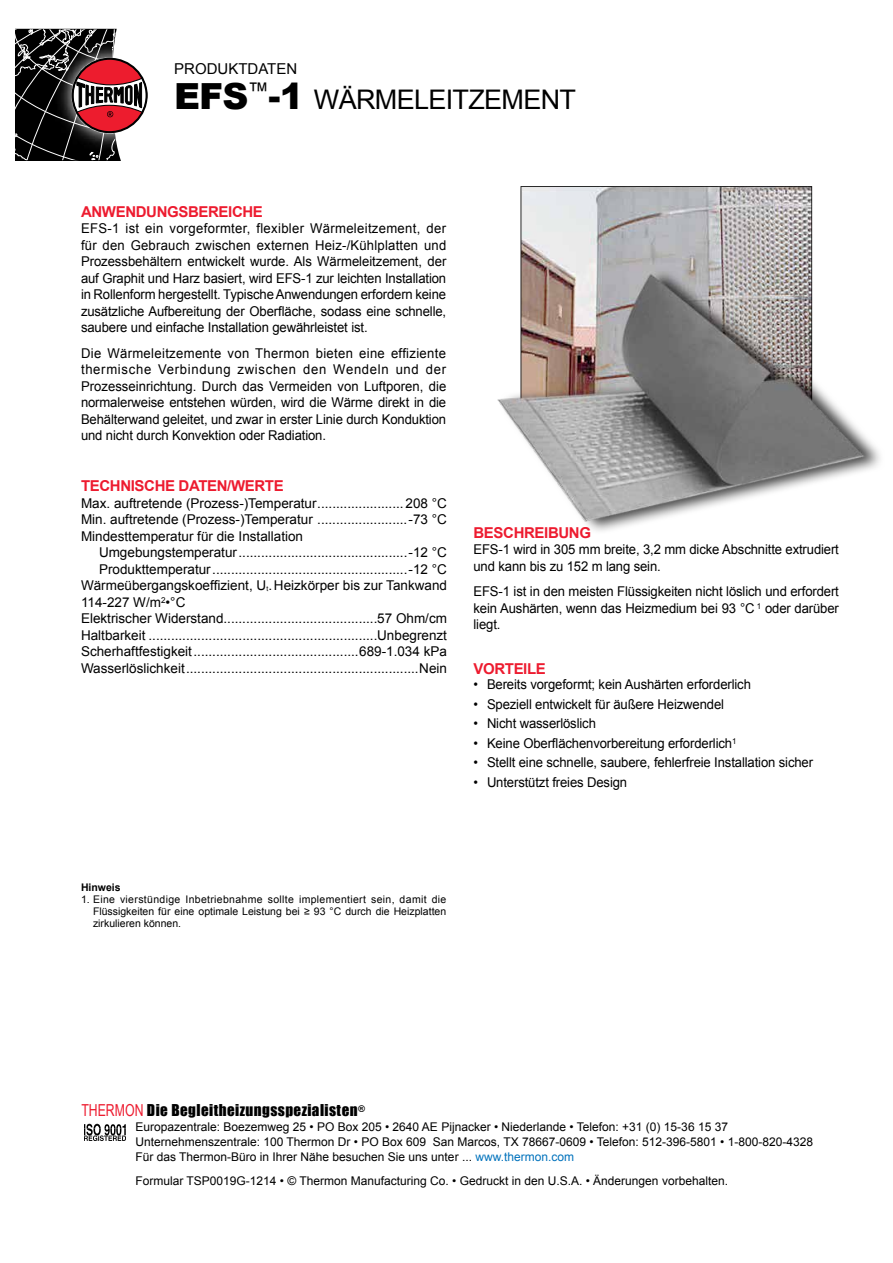
<style>
.page{position:relative;width:893px;height:1263px;background:#fff}
.page>*{position:absolute;margin:0;border:0;box-sizing:border-box;transform-origin:0 0}
.t1{font:27px "Arial";letter-spacing:-.025em;color:#000}
.t2{font:700 15px "Arial";letter-spacing:-.025em;color:#ed1b2f}
.t3{font:15px "Impact";letter-spacing:.03em;color:#000}
.t4{font:15px "Arial";color:#000101}
.t5{font:13.5px/16.5px "Arial";letter-spacing:-.01em;color:#000;text-align:justify}
.t6{font:12px/15px "Arial";color:#000}
.t7{font:10.5px/12px "Arial";color:#000;text-align:justify}
.t8{font:700 10.5px "Arial";color:#000}
.s1{font-weight:900;font-size:36px}
.s2{font-size:6.75px}
.s3{font-family:"Arial Narrow";font-size:16.5px;color:#ed1b2f}
.s4{color:#0072bc}
</style>
<div class="page">
<svg style="left:15px;top:29px;width:132px;height:131px"></svg>
<div style="left:72px;top:58px;width:76px;height:75px;border:2px solid #000;border-radius:50%"></div>
<img style="left:497px;top:186px;width:383px;height:345px">
<svg style="left:84px;top:1124px;width:41px;height:17px"></svg>
<p class="t4" style="left:174px;top:59px;width:125px">PRODUKTDATEN</p>
<h1 class="t1" style="left:174px;top:82px;width:403px"><span class="s1">EFS</span><sup>™</sup><span class="s1">-1</span> WÄRMELEITZEMENT</h1>
<p class="t2" style="left:81px;top:202px;width:183px">ANWENDUNGSBEREICHE</p>
<p class="t5" style="left:81px;top:220px;width:367px">EFS-1 ist ein vorgeformter, flexibler Wärmeleitzement, der für den Gebrauch zwischen externen Heiz-/Kühlplatten und Prozessbehältern entwickelt wurde. Als Wärmeleitzement, der auf Graphit und Harz basiert, wird EFS-1 zur leichten Installation in Rollenform hergestellt. Typische Anwendungen erfordern keine zusätzliche Aufbereitung der Oberfläche, sodass eine schnelle, saubere und einfache Installation gewährleistet ist.</p>
<p class="t5" style="left:81px;top:345px;width:367px">Die Wärmeleitzemente von Thermon bieten eine effiziente thermische Verbindung zwischen den Wendeln und der Prozesseinrichtung. Durch das Vermeiden von Luftporen, die normalerweise entstehen würden, wird die Wärme direkt in die Behälterwand geleitet, und zwar in erster Linie durch Konduktion und nicht durch Konvektion oder Radiation.</p>
<p class="t2" style="left:81px;top:476px;width:204px">TECHNISCHE DATEN/WERTE</p>
<p class="t5" style="left:81px;top:495px;width:367px">Max. auftretende (Prozess-)Temperatur....................... 208 °C Min. auftretende (Prozess-)Temperatur ........................-73 °C Mindesttemperatur für die Installation</p>
<p class="t5" style="left:99px;top:544px;width:350px">Umgebungstemperatur.............................................-12 °C</p>
<p class="t5" style="left:99px;top:561px;width:350px">Produkttemperatur....................................................-12 °C</p>
<p class="t5" style="left:81px;top:577px;width:367px">Wärmeübergangskoeffizient, U<span class="s2">t</span>.Heizkörper bis zur Tankwand</p>
<p class="t5" style="left:81px;top:594px;width:106px">114-227 W/m<sup>2</sup>•°C</p>
<p class="t5" style="left:81px;top:610px;width:367px">Elektrischer Widerstand.........................................57 Ohm/cm</p>
<p class="t5" style="left:81px;top:627px;width:367px">Haltbarkeit .............................................................Unbegrenzt</p>
<p class="t5" style="left:81px;top:643px;width:367px">Scherhaftfestigkeit............................................689-1.034 kPa</p>
<p class="t5" style="left:81px;top:660px;width:367px">Wasserlöslichkeit..............................................................Nein</p>
<p class="t2" style="left:473px;top:523px;width:119px">BESCHREIBUNG</p>
<p class="t5" style="left:473px;top:542px;width:367px">EFS-1 wird in 305 mm breite, 3,2 mm dicke Abschnitte extrudiert und kann bis zu 152 m lang sein.</p>
<p class="t5" style="left:473px;top:584px;width:367px">EFS-1 ist in den meisten Flüssigkeiten nicht löslich und erfordert kein Aushärten, wenn das Heizmedium bei 93 °C <sup>1</sup> oder darüber liegt.</p>
<p class="t2" style="left:473px;top:659px;width:74px">VORTEILE</p>
<p class="t5" style="left:473px;top:677px;width:279px">• Bereits vorgeformt; kein Aushärten erforderlich</p>
<p class="t5" style="left:473px;top:696px;width:252px">• Speziell entwickelt für äußere Heizwendel</p>
<p class="t5" style="left:473px;top:716px;width:124px">• Nicht wasserlöslich</p>
<p class="t5" style="left:473px;top:735px;width:264px">• Keine Oberflächenvorbereitung erforderlich<sup>1</sup></p>
<p class="t5" style="left:473px;top:755px;width:341px">• Stellt eine schnelle, saubere, fehlerfreie Installation sicher</p>
<p class="t5" style="left:473px;top:774px;width:155px">• Unterstützt freies Design</p>
<p class="t8" style="left:81px;top:880px;width:41px">Hinweis</p>
<p class="t7" style="left:93px;top:893px;width:355px;text-indent:-12px">1. Eine vierstündige Inbetriebnahme sollte implementiert sein, damit die Flüssigkeiten für eine optimale Leistung bei ≥ 93 °C durch die Heizplatten zirkulieren können.</p>
<p class="t3" style="left:81px;top:1101px;width:285px"><span class="s3">THERMON</span> Die Begleitheizungsspezialisten<sup>®</sup></p>
<p class="t6" style="left:135px;top:1120px;width:679px">Europazentrale: Boezemweg 25 • PO Box 205 • 2640 AE Pijnacker • Niederlande • Telefon: +31 (0) 15-36 15 37<br>Unternehmenszentrale: 100 Thermon Dr • PO Box 609 San Marcos, TX 78667-0609 • Telefon: 512-396-5801 • 1-800-820-4328<br>Für das Thermon-Büro in Ihrer Nähe besuchen Sie uns unter ... <span class="s4">www.thermon.com</span></p>
<p class="t6" style="left:135px;top:1174px;width:594px">Formular TSP0019G-1214 • © Thermon Manufacturing Co. • Gedruckt in den U.S.A. • Änderungen vorbehalten.</p>
</div>
